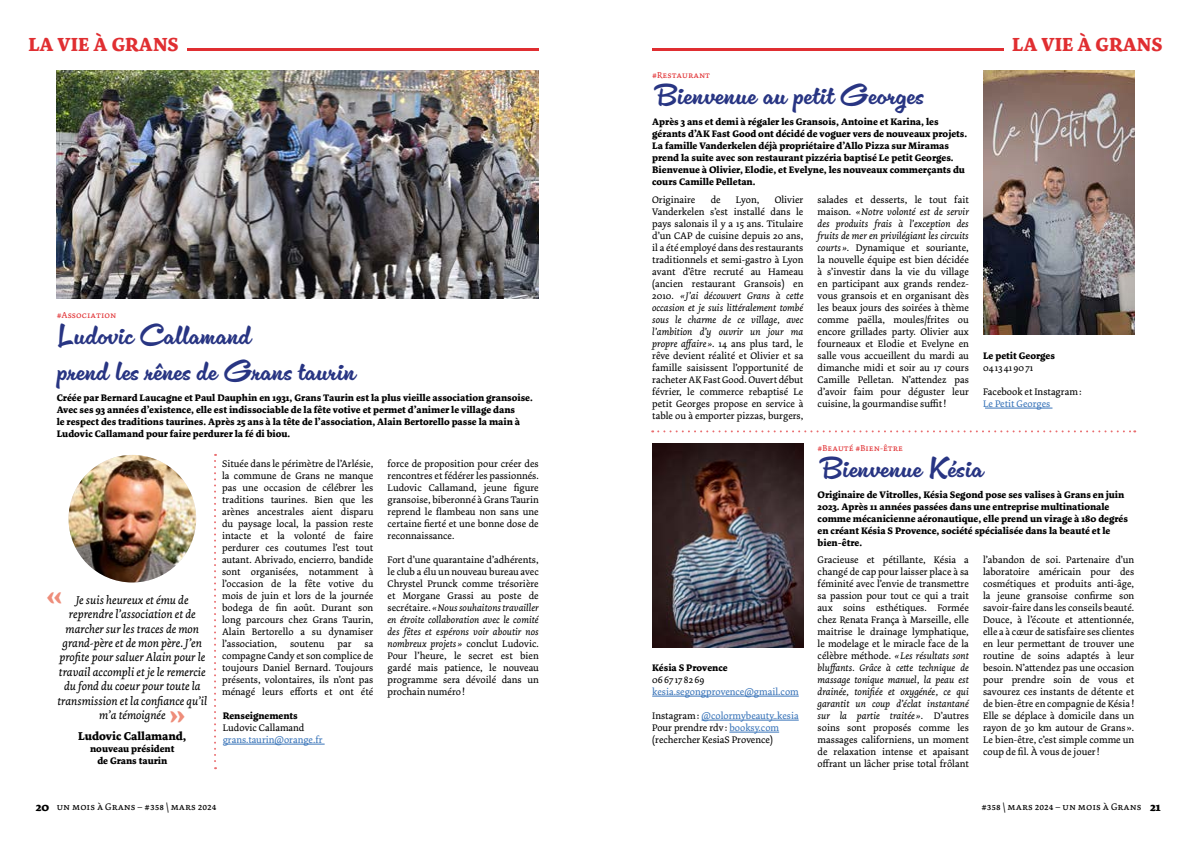
<style>
.page{position:relative;width:1191px;height:842px;background:#fff}
.page>*{position:absolute;margin:0;border:0;box-sizing:border-box;transform-origin:0 0}
.t1{font:30px/36px "Cinema Script";color:#283583}
.t2{font:700 30px "Dolly Pro";color:#ee8d7a}
.t3{font:700 20px "Dolly Pro";color:#e02e31}
.t4{font:italic 12px/14.4px "Dolly Pro";color:#000;text-align:center}
.t5{font:700 12px "Dolly Pro";color:#000}
.t6{font:10px/12px "Dolly Pro";color:#000;text-align:justify}
.t7{font:700 10px/12px "Dolly Pro";color:#000}
.t8{font:10px "Dolly Pro";color:#3974b9}
.t9{font:10px "Dolly Pro Regular Small Caps";color:#000}
.t10{font:9px "Dolly Pro Regular Small Caps";color:#e02e31}
.s1{font-style:italic}
.s2{color:#3974b9}
.s3{font-family:"Dolly Pro";font-weight:700;font-size:13px}
</style>
<div class="page">
<hr style="left:652px;top:696px;width:146px;height:1px;background:#3974b9">
<hr style="left:701px;top:720px;width:97px;height:1px;background:#3974b9">
<hr style="left:729px;top:732px;width:50px;height:1px;background:#3974b9">
<hr style="left:985px;top:408px;width:67px;height:1px;background:#3974b9">
<img style="left:983px;top:71px;width:151px;height:264px">
<img style="left:652px;top:444px;width:151px;height:204px">
<svg style="left:652px;top:430px;width:483px;height:2px"></svg>
<img style="left:57px;top:71px;width:482px;height:228px">
<img style="left:69px;top:455px;width:127px;height:127px;border-radius:64px">
<svg style="left:214px;top:454px;width:2px;height:315px"></svg>
<hr style="left:225px;top:744px;width:100px;height:1px;background:#3974b9">
<hr style="left:187px;top:48px;width:352px;height:3px;background:#e02e31">
<hr style="left:652px;top:48px;width:351px;height:3px;background:#e02e31">
<h2 class="t3" style="left:28px;top:31px;width:152px">LA VIE À GRANS</h2>
<h2 class="t3" style="left:1012px;top:31px;width:152px">LA VIE À GRANS</h2>
<p class="t10" style="left:652px;top:69px;width:59px">#Restaurant</p>
<p class="t10" style="left:57px;top:309px;width:61px">#Association</p>
<h1 class="t1" style="left:57px;top:317px;width:300px">Ludovic Callamand<br>prend les rênes de Grans taurin</h1>
<p class="t7" style="left:57px;top:392px;width:477px">Créée par Bernard Laucagne et Paul Dauphin en 1931, Grans Taurin est la plus vieille association gransoise.<br>Avec ses 93 années d’existence, elle est indissociable de la fête votive et permet d’animer le village dans<br>le respect des traditions taurines. Après 25 ans à la tête de l’association, Alain Bertorello passe la main à Ludovic Callamand pour faire perdurer la fé di biou.</p>
<p class="t6" style="left:222px;top:458px;width:153px">Située dans le périmètre de l’Arlésie, la commune de Grans ne manque pas une occasion de célébrer les traditions taurines. Bien que les arènes ancestrales aient disparu du paysage local, la passion reste intacte et la volonté de faire perdurer ces coutumes l’est tout autant. Abrivado, encierro, bandide sont organisées, notamment à l’occasion de la fête votive du mois de juin et lors de la journée bodega de fin août. Durant son long parcours chez Grans Taurin, Alain Bertorello a su dynamiser l’association,</p>
<p class="t6" style="left:387px;top:458px;width:153px">force de proposition pour créer des rencontres et fédérer les passionnés.<br>Ludovic Callamand, jeune figure gransoise, biberonné à Grans Taurin reprend le flambeau non sans une certaine fierté et une bonne dose de reconnaissance.</p>
<p class="t6" style="left:387px;top:554px;width:153px">Fort d’une quarantaine d’adhérents, le club a élu un nouveau bureau avec Chrystel Prunck comme trésorière et Morgane Grassi au poste de secrétaire. <span class="s1">«Nous souhaitons travailler en étroite collaboration avec le comité des fêtes et espérons voir aboutir nos nombreux projets »</span> conclut Ludovic.<br>Pour l’heure, le secret est bien gardé mais patience, le nouveau programme sera dévoilé dans un prochain numéro!</p>
<h1 class="t2" style="left:46px;top:576px;width:18px">«</h1>
<p class="t4" style="left:57px;top:592px;width:151px">Je suis heureux et ému de reprendre l’association et de marcher sur les traces de mon grand-père et de mon père. J’en profite pour saluer Alain pour le travail accompli et je le remercie du fond du coeur pour toute la transmission et la confiance qu’il m’a témoignée</p>
<p class="t5" style="left:78px;top:728px;width:110px">Ludovic Callamand,</p>
<p class="t7" style="left:90px;top:743px;width:86px;text-align:center">nouveau président de Grans taurin</p>
<p class="t6" style="left:290px;top:638px;width:36px">soutenu</p>
<p class="t6" style="left:337px;top:638px;width:16px">par</p>
<p class="t6" style="left:222px;top:638px;width:153px;text-indent:142px">sa compagne Candy et son complice de toujours Daniel Bernard. Toujours présents, volontaires, ils n’ont pas ménagé leurs efforts et ont été</p>
<h1 class="t2" style="left:169px;top:694px;width:18px">»</h1>
<p class="t7" style="left:223px;top:710px;width:77px">Renseignements</p>
<p class="t6" style="left:223px;top:722px;width:83px">Ludovic Callamand</p>
<p class="t8" style="left:223px;top:733px;width:101px">grans.taurin@orange.fr</p>
<h1 class="t1" style="left:652px;top:77px;width:273px">Bienvenue au petit Georges</h1>
<p class="t7" style="left:652px;top:116px;width:316px">Après 3 ans et demi à régaler les Gransois, Antoine et Karina, les gérants d’AK Fast Good ont décidé de voguer vers de nouveaux projets.<br>La famille Vanderkelen déjà propriétaire d’Allo Pizza sur Miramas prend la suite avec son restaurant pizzéria baptisé Le petit Georges.<br>Bienvenue à Olivier, Elodie, et Evelyne, les nouveaux commerçants du cours Camille Pelletan.</p>
<p class="t6" style="left:652px;top:194px;width:45px">Originaire</p>
<p class="t6" style="left:710px;top:194px;width:11px">de</p>
<p class="t6" style="left:736px;top:194px;width:25px">Lyon,</p>
<p class="t6" style="left:652px;top:194px;width:153px;text-indent:123px">Olivier Vanderkelen s’est installé dans le pays salonais il y a 15 ans. Titulaire d’un CAP de cuisine depuis 20 ans, il a été employé dans des restaurants traditionnels et semi-gastro à Lyon avant d’être recruté au Hameau (ancien restaurant Gransois) en 2010. <span class="s1">« J’ai découvert Grans à cette occasion et je suis littéralement tombé sous le charme de ce village, avec l’ambition d’y ouvrir un jour ma propre affaire »</span>. 14 ans plus tard, le rêve devient réalité et Olivier et sa famille saisissent l’opportunité de racheter AK Fast Good. Ouvert début février, le commerce rebaptisé Le petit Georges propose en service à table ou à emporter pizzas, burgers,</p>
<p class="t6" style="left:817px;top:194px;width:153px">salades et desserts, le tout fait maison. <span class="s1">«Notre volonté est de servir des produits frais à l’exception des fruits de mer en privilégiant les circuits courts »</span>. Dynamique et souriante, la nouvelle équipe est bien décidée à s’investir dans la vie du village en participant aux grands rendez&shy;vous gransois et en organisant dès les beaux jours des soirées à thème comme paëlla, moules/frites ou encore grillades party. Olivier aux fourneaux et Elodie et Evelyne en salle vous accueillent du mardi au dimanche midi et soir au 17 cours Camille Pelletan. N’attendez pas d’avoir faim pour déguster leur cuisine, la gourmandise suffit!</p>
<p class="t10" style="left:817px;top:442px;width:87px">#Beauté #Bien-être</p>
<p class="t7" style="left:983px;top:350px;width:73px">Le petit Georges</p>
<p class="t6" style="left:983px;top:362px;width:52px">0413419071</p>
<p class="t6" style="left:983px;top:386px;width:100px">Facebook et Instagram:</p>
<p class="t8" style="left:983px;top:397px;width:69px">Le Petit Georges</p>
<p class="t7" style="left:652px;top:662px;width:77px">Késia S Provence</p>
<p class="t6" style="left:652px;top:674px;width:54px">0667 17 8269</p>
<p class="t8" style="left:652px;top:685px;width:148px">kesia.segongprovence@gmail.com</p>
<p class="t6" style="left:652px;top:710px;width:148px;text-align:left">Instagram: <span class="s2">@colormybeauty_kesia<br></span>Pour prendre rdv : <span class="s2">booksy.com </span>(rechercher KesiaS Provence)</p>
<h1 class="t1" style="left:817px;top:450px;width:167px">Bienvenue Késia</h1>
<p class="t7" style="left:817px;top:489px;width:312px">Originaire de Vitrolles, Késia Segond pose ses valises à Grans en juin 2023. Après 11 années passées dans une entreprise multinationale comme mécanicienne aéronautique, elle prend un virage à 180 degrés en créant Késia S Provence, société spécialisée dans la beauté et le bien-être.</p>
<p class="t6" style="left:817px;top:554px;width:153px">Gracieuse et pétillante, Késia a changé de cap pour laisser place à sa féminité avec l’envie de transmettre sa passion pour tout ce qui a trait aux soins esthétiques. Formée chez Renata França à Marseille, elle maitrise le drainage lymphatique, le modelage et le miracle face de la célèbre méthode. <span class="s1">« Les résultats sont bluffants. Grâce à cette technique de massage tonique manuel, la peau est drainée, tonifiée et oxygénée, ce qui garantit un coup d’éclat instantané sur la partie traitée »</span>. D’autres soins sont proposés comme les massages californiens, un moment de relaxation intense et apaisant offrant un lâcher prise total frôlant</p>
<p class="t6" style="left:983px;top:554px;width:153px">l’abandon de soi. Partenaire d’un laboratoire américain pour des cosmétiques et produits anti-âge, la jeune gransoise confirme son savoir-faire dans les conseils beauté.<br>Douce, à l’écoute et attentionnée, elle a à cœur de satisfaire ses clientes en leur permettant de trouver une routine de soins adaptés à leur besoin. N’attendez pas une occasion pour prendre soin de vous et savourez ces instants de détente et de bien-être en compagnie de Késia !<br>Elle se déplace à domicile dans un rayon de 30 km autour de Grans».<br>Le bien-être, c’est simple comme un coup de fil. À vous de jouer!</p>
<p class="t9" style="left:36px;top:801px;width:182px"><span class="s3">20</span> un mois à Grans – #358 \ mars 2024</p>
<p class="t9" style="left:981px;top:801px;width:181px">#358 \ mars 2024 – un mois à Grans <span class="s3">21</span></p>
</div>
